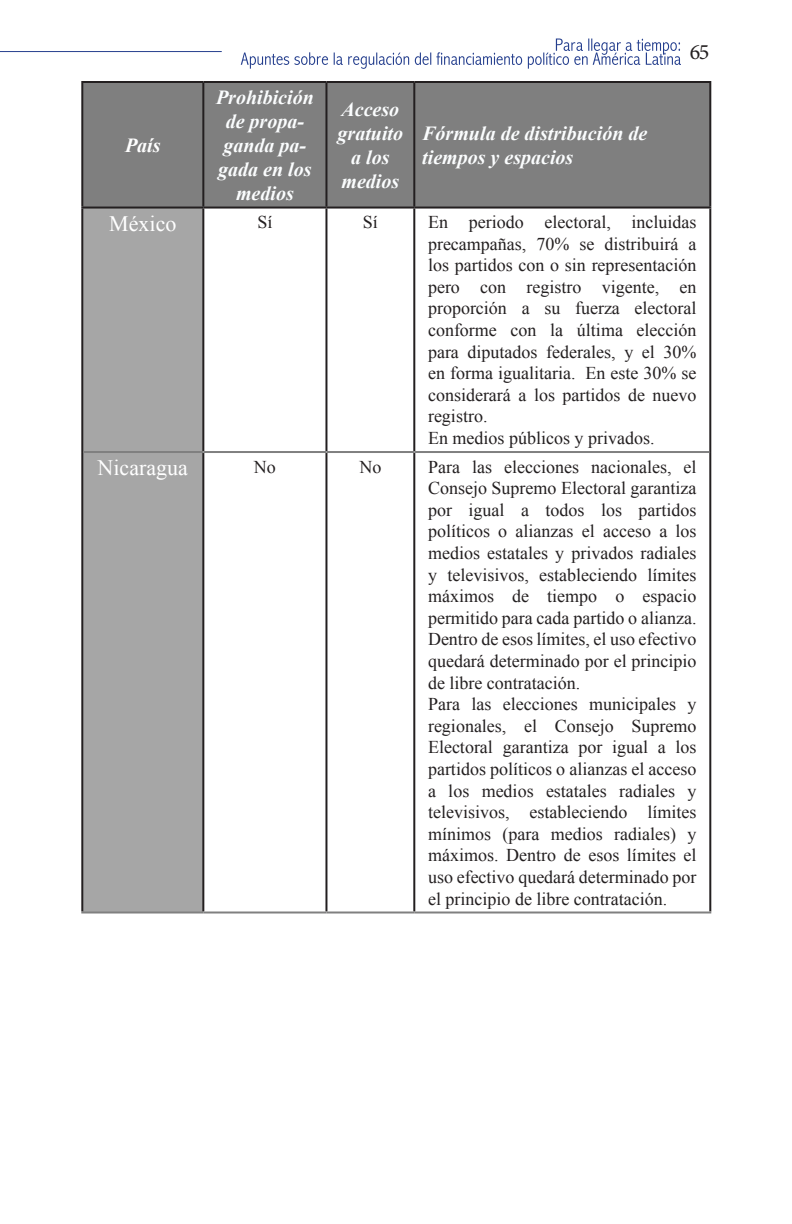
<style>
.page{position:relative;width:792px;height:1224px;background:#fff}
.page>*{position:absolute;margin:0;border:0;box-sizing:border-box;transform-origin:0 0}
.t1{font:22px "Times New Roman";color:#fff}
.t2{font:22px "Minion Pro";color:#231f20}
.t3{font:italic 700 20px/24px "Times New Roman";color:#fbfdfe;text-align:center}
.t4{font:italic 700 20px "Times New Roman";color:#fff}
.t5{font:18px/21.6px "Times New Roman";color:#231f20;text-align:justify}
</style>
<div class="page">
<hr style="left:0;top:51px;width:222px;height:1px;background:#253f8e">
<svg style="left:241px;top:39px;width:440px;height:30px"></svg>
<div style="left:83px;top:83px;width:626px;height:124px;background:#7f7f7f"></div>
<div style="left:83px;top:209px;width:119px;height:703px;background:#a6a6a6"></div>
<hr style="left:81px;top:81px;width:122px;height:2px;background:#231f20">
<hr style="left:81px;top:83px;width:2px;height:124px;background:#231f20">
<hr style="left:203px;top:81px;width:123px;height:2px;background:#231f20">
<hr style="left:202px;top:83px;width:2px;height:124px;background:#231f20">
<hr style="left:326px;top:81px;width:88px;height:2px;background:#231f20">
<hr style="left:325px;top:83px;width:2px;height:124px;background:#231f20">
<hr style="left:414px;top:81px;width:297px;height:2px;background:#231f20">
<hr style="left:413px;top:83px;width:2px;height:124px;background:#231f20">
<hr style="left:709px;top:83px;width:2px;height:124px;background:#231f20">
<hr style="left:81px;top:207px;width:122px;height:2px;background:#231f20">
<hr style="left:81px;top:209px;width:2px;height:243px;background:#231f20">
<hr style="left:203px;top:207px;width:123px;height:2px;background:#231f20">
<hr style="left:202px;top:209px;width:2px;height:242px;background:#231f20">
<hr style="left:326px;top:207px;width:88px;height:2px;background:#231f20">
<hr style="left:325px;top:209px;width:2px;height:242px;background:#231f20">
<hr style="left:414px;top:207px;width:297px;height:2px;background:#231f20">
<hr style="left:413px;top:209px;width:2px;height:242px;background:#231f20">
<hr style="left:709px;top:209px;width:2px;height:243px;background:#231f20">
<hr style="left:81px;top:452px;width:2px;height:460px;background:#231f20">
<hr style="left:202px;top:453px;width:2px;height:459px;background:#231f20">
<hr style="left:325px;top:453px;width:2px;height:459px;background:#231f20">
<hr style="left:413px;top:453px;width:2px;height:459px;background:#231f20">
<hr style="left:709px;top:452px;width:2px;height:460px;background:#231f20">
<hr style="left:83px;top:451px;width:120px;height:2px;background:#808080">
<hr style="left:203px;top:451px;width:123px;height:2px;background:#808080">
<hr style="left:326px;top:451px;width:88px;height:2px;background:#808080">
<hr style="left:414px;top:451px;width:295px;height:2px;background:#808080">
<hr style="left:81px;top:912px;width:122px;height:2px;background:#808080">
<hr style="left:203px;top:912px;width:123px;height:2px;background:#808080">
<hr style="left:326px;top:912px;width:88px;height:2px;background:#808080">
<hr style="left:414px;top:912px;width:297px;height:2px;background:#808080">
<p class="t4" style="left:125px;top:131px;width:37px">País</p>
<p class="t3" style="left:216px;top:84px;width:99px">Prohibición de propa&shy;ganda pa&shy;gada en los medios</p>
<p class="t3" style="left:338px;top:96px;width:67px">Acceso gratuito a los medios</p>
<p class="t3" style="left:422px;top:120px;width:227px;text-align:left">Fórmula de distribución de tiempos y espacios</p>
<p class="t2" style="left:690px;top:37px;width:21px">65</p>
<p class="t1" style="left:109px;top:209px;width:69px">México</p>
<p class="t5" style="left:257px;top:211px;width:17px">Sí</p>
<p class="t5" style="left:363px;top:211px;width:17px">Sí</p>
<p class="t5" style="left:428px;top:211px;width:270px">En periodo electoral, incluidas precampañas, 70% se distribuirá a los partidos con o sin representación pero con registro vigente, en proporción a su fuerza electoral conforme con la última elección para diputados federales, y el 30% en forma igualitaria. En este 30% se considerará a los partidos de nuevo registro.</p>
<p class="t5" style="left:428px;top:427px;width:228px">En medios públicos y privados.</p>
<p class="t1" style="left:98px;top:453px;width:92px">Nicaragua</p>
<p class="t5" style="left:254px;top:455px;width:23px">No</p>
<p class="t5" style="left:359px;top:455px;width:23px">No</p>
<p class="t5" style="left:428px;top:455px;width:270px">Para las elecciones nacionales, el Consejo Supremo Electoral garantiza por igual a todos los partidos políticos o alianzas el acceso a los medios estatales y privados radiales y televisivos, estableciendo límites máximos de tiempo o espacio permitido para cada partido o alianza.<br>Dentro de esos límites, el uso efectivo quedará determinado por el principio de libre contratación.</p>
<p class="t5" style="left:428px;top:693px;width:270px">Para las elecciones municipales y regionales, el Consejo Supremo Electoral garantiza por igual a los partidos políticos o alianzas el acceso a los medios estatales radiales y televisivos, estableciendo límites mínimos (para medios radiales) y máximos. Dentro de esos límites el uso efectivo quedará determinado por el principio de libre contratación.</p>
</div>
